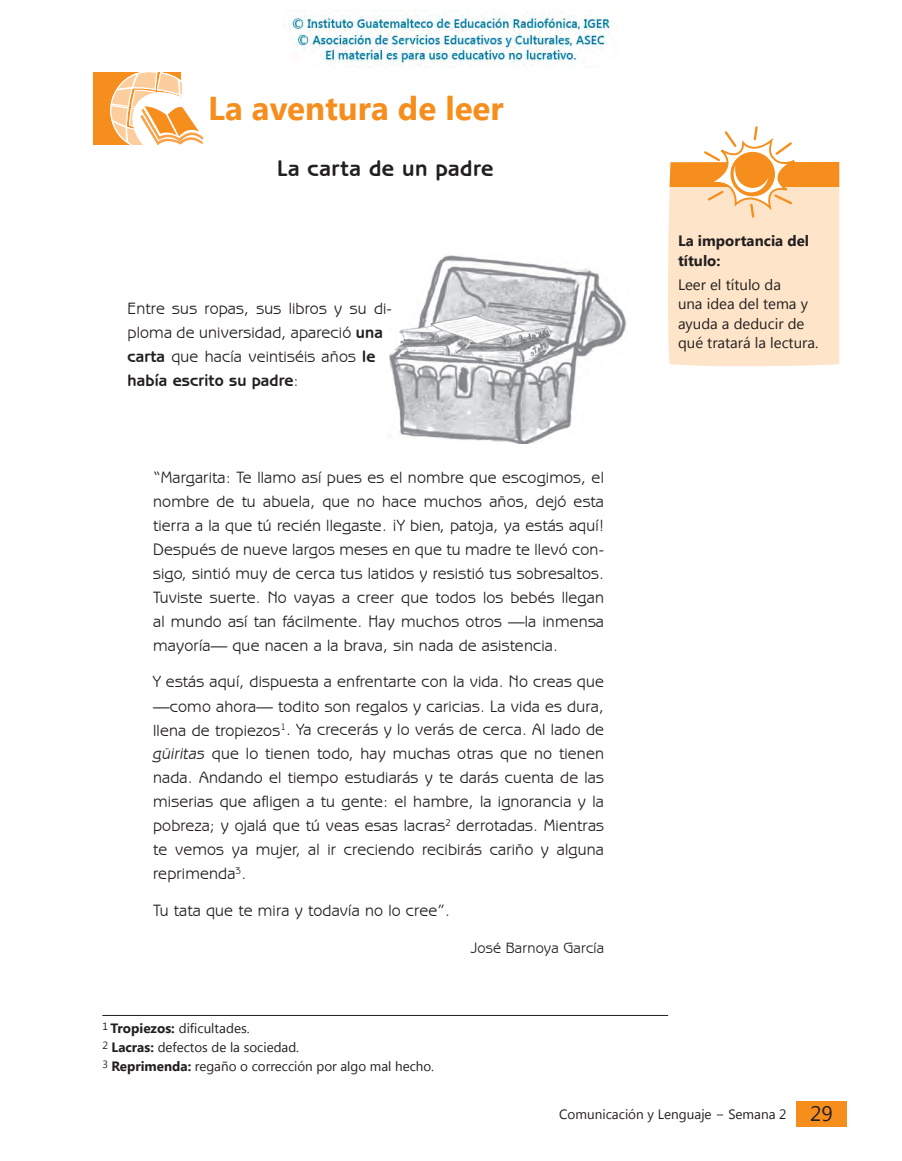
<style>
.page{position:relative;width:902px;height:1161px;background:#fff}
.page>*{position:absolute;margin:0;border:0;box-sizing:border-box;transform-origin:0 0}
.t1{font:700 33px "Segoe UI";color:#f68e1e}
.t2{font:700 22.5px "Benguiat Gothic IT Cby BT";letter-spacing:.025em;color:#231f20}
.t3{font:16.5px/24px "Benguiat Gothic IT Cby BT";letter-spacing:.01em;color:#231f20;text-align:justify}
.t4{font:15px/19.5px "Segoe UI";color:#231f20}
.t5{font:700 15px/19.5px "Segoe UI";color:#231f20}
.t6{font:15px "Benguiat Gothic IT Cby BT";letter-spacing:.01em;color:#231f20}
.t7{font:13.5px/19.2px "Segoe UI";color:#231f20}
.s1{font-weight:700}
.s2{font-style:italic}
.s3{font-size:21px}
</style>
<div class="page">
<div style="left:796px;top:1101px;width:50px;height:25px;background:#f68e1e"></div>
<div style="left:94px;top:72px;width:87px;height:73px;background:#f68e1e"></div>
<svg style="left:110px;top:72px;width:94px;height:74px"></svg>
<img style="left:389px;top:254px;width:237px;height:189px">
<hr style="left:102px;top:1015px;width:566px;height:1px;background:#231f20">
<svg style="left:668px;top:126px;width:171px;height:241px"></svg>
<img style="left:289px;top:10px;width:327px;height:57px">
<h1 class="t1" style="left:208px;top:85px;width:297px">La aventura de leer</h1>
<h2 class="t2" style="left:277px;top:154px;width:218px">La carta de un padre</h2>
<p class="t3" style="left:128px;top:296px;width:266px;text-align:left">Entre sus ropas, sus libros y su di&shy;ploma de universidad, apareció <span class="s1">una carta</span> que hacía veintiséis años <span class="s1">le había escrito su padre</span>:</p>
<p class="t3" style="left:153px;top:465px;width:452px">“Margarita: Te llamo así pues es el nombre que escogimos, el nombre de tu abuela, que no hace muchos años, dejó esta tierra a la que tú recién llegaste. ¡Y bien, patoja, ya estás aquí!<br>Después de nueve largos meses en que tu madre te llevó con&shy;sigo, sintió muy de cerca tus latidos y resistió tus sobresaltos.<br>Tuviste suerte. No vayas a creer que todos los bebés llegan al mundo así tan fácilmente. Hay muchos otros —la inmensa mayoría— que nacen a la brava, sin nada de asistencia.</p>
<p class="t3" style="left:153px;top:669px;width:452px">Y estás aquí, dispuesta a enfrentarte con la vida. No creas que —como ahora— todito son regalos y caricias. La vida es dura, llena de tropiezos<sup>1</sup>. Ya crecerás y lo verás de cerca. Al lado de <span class="s2">güiritas</span> que lo tienen todo, hay muchas otras que no tienen nada. Andando el tiempo estudiarás y te darás cuenta de las miserias que afligen a tu gente: el hambre, la ignorancia y la pobreza; y ojalá que tú veas esas lacras<sup>2</sup> derrotadas. Mientras te vemos ya mujer, al ir creciendo recibirás cariño y alguna reprimenda<sup>3</sup>.</p>
<p class="t3" style="left:153px;top:898px;width:298px">Tu tata que te mira y todavía no lo cree”.</p>
<p class="t6" style="left:471px;top:938px;width:134px">José Barnoya García</p>
<p class="t7" style="left:102px;top:1018px;width:333px"><sup>1</sup> <span class="s1">Tropiezos:</span> dificultades.<br><sup>2</sup> <span class="s1">Lacras:</span> defectos de la sociedad.<br><sup>3</sup> <span class="s1">Reprimenda:</span> regaño o corrección por algo mal hecho.</p>
<p class="t5" style="left:678px;top:231px;width:133px">La importancia del título:</p>
<p class="t4" style="left:678px;top:274px;width:142px">Leer el título da<br>una idea del tema y ayuda a deducir de qué tratará la lectura.</p>
<p class="t7" style="left:559px;top:1103px;width:275px">Comunicación y Lenguaje − Semana 2 <span class="s3">29</span></p>
</div>
